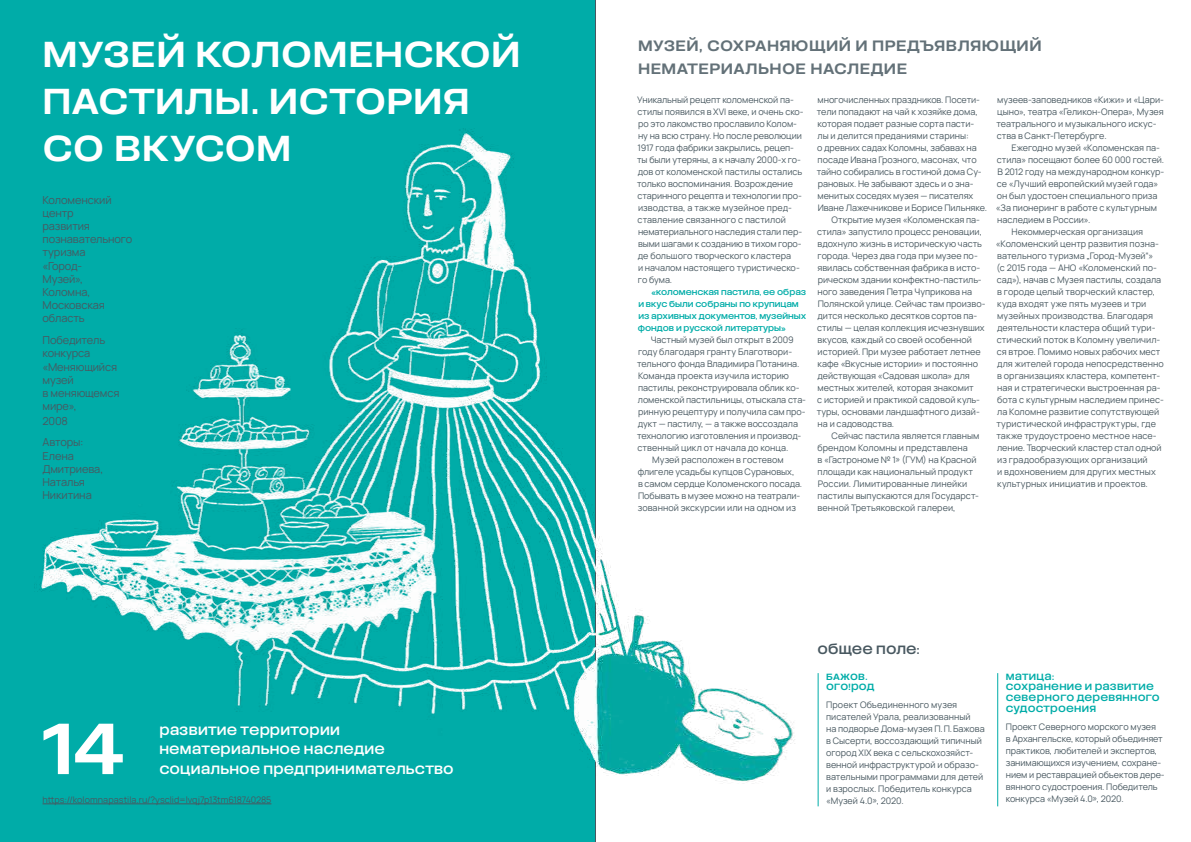
<style>
.page{position:relative;width:1191px;height:842px;background:#fff}
.page>*{position:absolute;margin:0;border:0;box-sizing:border-box;transform-origin:0 0}
.t1{font:72px "Easy Flex FP";color:#fff}
.t2{font:36px/47px "Easy Flex FP";letter-spacing:.005em;color:#fff}
.t3{font:15px/23px "Easy Flex FP";letter-spacing:.025em;color:#637178}
.t4{font:12px/19.7px "Easy Flex FP";letter-spacing:.01em;color:#fff}
.t5{font:12px "Easy Flex FP";letter-spacing:.005em;color:#485860}
.t6{font:11px/13.2px "Manrope";letter-spacing:-.01em;color:#485860}
.t7{font:9px/12px "Manrope";color:#485860}
.t8{font:9px/10.8px "Easy Flex FP";letter-spacing:.025em;color:#00aca8}
.t9{font:7px/12px "Easy Flex FP";letter-spacing:-.005em;color:#00aca8}
</style>
<div class="page">
<img style="left:3px;top:0;width:996px;height:842px">
<h2 class="t2" style="left:43px;top:28px;width:479px">МУЗЕЙ КОЛОМЕНСКОЙ<br>ПАСТИЛЫ. ИСТОРИЯ<br>СО ВКУСОМ</h2>
<p class="t6" style="left:43px;top:192px;width:91px">Коломенский центр<br>развития познавательного туризма<br>«Город-<br>Музей»,<br>Коломна,<br>Московская область</p>
<p class="t6" style="left:43px;top:333px;width:78px">Победитель конкурса «Меняющийся музей<br>в меняющемся мире»,</p>
<p class="t6" style="left:43px;top:409px;width:42px;line-height:21.7px">2008<br>Авторы:</p>
<p class="t6" style="left:43px;top:448px;width:62px">Елена<br>Дмитриева,<br>Наталья<br>Никитина</p>
<h1 class="t1" style="left:43px;top:697px;width:84px">14</h1>
<h3 class="t4" style="left:159px;top:720px;width:296px">развитие территории нематериальное наследие социальное предпринимательство</h3>
<p class="t7" style="left:43px;top:793px;width:230px">https://kolomnapastila.ru/?ysclid=lvqj7p13tm618740285</p>
<h3 class="t3" style="left:638px;top:33px;width:405px">МУЗЕЙ, СОХРАНЯЮЩИЙ И ПРЕДЪЯВЛЯЮЩИЙ<br>НЕМАТЕРИАЛЬНОЕ НАСЛЕДИЕ</h3>
<p class="t7" style="left:637px;top:94px;width:168px">Уникальный рецепт коломенской па&shy;стилы появился в XVI веке, и очень ско&shy;ро это лакомство прославило Колом&shy;ну на всю страну. Но после революции 1917 года фабрики закрылись, рецеп&shy;ты были утеряны, а к началу 2000-х го&shy;дов от коломенской пастилы остались только воспоминания. Возрождение старинного рецепта и технологии про&shy;изводства, а также музейное пред&shy;ставление связанного с пастилой нематериального наследия стали пер&shy;выми шагами к созданию в тихом горо&shy;де большого творческого кластера<br>и началом настоящего туристическо&shy;го бума.</p>
<p class="t9" style="left:638px;top:286px;width:170px;text-indent:14px">«Коломенская пастила, ее образ и вкус были собраны по крупицам из архивных документов, музейных фондов и русской литературы»</p>
<p class="t7" style="left:651px;top:334px;width:144px">Частный музей был открыт в 2009</p>
<p class="t7" style="left:638px;top:346px;width:156px">году благодаря гранту Благотвори-</p>
<p class="t7" style="left:637px;top:358px;width:164px">тельного фонда Владимира Потанина.</p>
<p class="t7" style="left:638px;top:370px;width:152px">Команда проекта изучила историю</p>
<p class="t7" style="left:638px;top:382px;width:163px">пастилы, реконструировала облик ко-</p>
<p class="t7" style="left:638px;top:394px;width:170px">ломенской пастильницы, отыскала ста-</p>
<p class="t7" style="left:638px;top:406px;width:169px">ринную рецептуру и получила сам про-</p>
<p class="t7" style="left:638px;top:418px;width:162px">дукт — пастилу, — а также воссоздала</p>
<p class="t7" style="left:637px;top:430px;width:166px">технологию изготовления и производ-</p>
<p class="t7" style="left:637px;top:442px;width:152px">ственный цикл от начала до конца.</p>
<p class="t7" style="left:652px;top:454px;width:133px">Музей расположен в гостевом</p>
<p class="t7" style="left:638px;top:466px;width:158px">флигеле усадьбы купцов Сурановых,</p>
<p class="t7" style="left:638px;top:478px;width:166px">в самом сердце Коломенского посада.</p>
<p class="t7" style="left:638px;top:490px;width:164px">Побывать в музее можно на театрали-</p>
<p class="t7" style="left:638px;top:502px;width:160px">зованной экскурсии или на одном из</p>
<p class="t7" style="left:817px;top:94px;width:164px">многочисленных праздников. Посети-</p>
<p class="t7" style="left:816px;top:106px;width:162px">тели попадают на чай к хозяйке дома,</p>
<p class="t7" style="left:817px;top:118px;width:158px">которая подает разные сорта пасти-</p>
<p class="t7" style="left:817px;top:130px;width:153px">лы и делится преданиями старины:</p>
<p class="t7" style="left:817px;top:142px;width:161px">о древних садах Коломны, забавах на</p>
<p class="t7" style="left:817px;top:154px;width:160px">посаде Ивана Грозного, масонах, что</p>
<p class="t7" style="left:816px;top:166px;width:166px">тайно собирались в гостиной дома Су-</p>
<p class="t7" style="left:818px;top:178px;width:157px">рановых. Не забывают здесь и о зна-</p>
<p class="t7" style="left:817px;top:190px;width:157px">менитых соседях музея — писателях</p>
<p class="t7" style="left:817px;top:202px;width:171px">Иване Лажечникове и Борисе Пильняке.</p>
<p class="t7" style="left:831px;top:214px;width:150px">Открытие музея «Коломенская па-</p>
<p class="t7" style="left:817px;top:225px;width:166px">стила» запустило процесс реновации,</p>
<p class="t7" style="left:817px;top:237px;width:166px">вдохнуло жизнь в историческую часть</p>
<p class="t7" style="left:817px;top:249px;width:162px">города. Через два года при музее по-</p>
<p class="t7" style="left:817px;top:261px;width:164px">явилась собственная фабрика в исто-</p>
<p class="t7" style="left:818px;top:273px;width:165px">рическом здании конфектно-пастиль-</p>
<p class="t7" style="left:817px;top:285px;width:156px">ного заведения Петра Чуприкова на</p>
<p class="t7" style="left:817px;top:297px;width:169px">Полянской улице. Сейчас там произво-</p>
<p class="t7" style="left:817px;top:309px;width:161px">дится несколько десятков сортов па-</p>
<p class="t7" style="left:817px;top:321px;width:169px">стилы — целая коллекция исчезнувших</p>
<p class="t7" style="left:817px;top:333px;width:156px">вкусов, каждый со своей особенной</p>
<p class="t7" style="left:817px;top:345px;width:165px">историей. При музее работает летнее</p>
<p class="t7" style="left:817px;top:357px;width:162px">кафе «Вкусные истории» и постоянно</p>
<p class="t7" style="left:817px;top:369px;width:154px">действующая «Садовая школа» для</p>
<p class="t7" style="left:817px;top:381px;width:157px">местных жителей, которая знакомит</p>
<p class="t7" style="left:817px;top:393px;width:164px">с историей и практикой садовой куль-</p>
<p class="t7" style="left:816px;top:405px;width:165px">туры, основами ландшафтного дизай-</p>
<p class="t7" style="left:817px;top:417px;width:78px">на и садоводства.</p>
<p class="t7" style="left:831px;top:429px;width:149px">Сейчас пастила является главным</p>
<p class="t7" style="left:817px;top:441px;width:152px">брендом Коломны и представлена</p>
<p class="t7" style="left:817px;top:453px;width:160px">в «Гастрономе № 1» (ГУМ) на Красной</p>
<p class="t7" style="left:817px;top:465px;width:157px">площади как национальный продукт</p>
<p class="t7" style="left:817px;top:477px;width:151px">России. Лимитированные линейки</p>
<p class="t7" style="left:817px;top:489px;width:163px">пастилы выпускаются для Государст-</p>
<p class="t7" style="left:817px;top:501px;width:139px">венной Третьяковской галереи,</p>
<p class="t7" style="left:996px;top:93px;width:169px">музеев-заповедников «Кижи» и «Цари&shy;цыно», театра «Геликон-Опера», Музея театрального и музыкального искус&shy;ства в Санкт-Петербурге.</p>
<p class="t7" style="left:1011px;top:141px;width:150px">Ежегодно музей «Коломенская па-</p>
<p class="t7" style="left:996px;top:153px;width:169px">стила» посещают более 60 000 гостей.</p>
<p class="t7" style="left:997px;top:165px;width:168px">В 2012 году на международном конкур-</p>
<p class="t7" style="left:996px;top:177px;width:163px">се «Лучший европейский музей года»</p>
<p class="t7" style="left:996px;top:189px;width:162px">он был удостоен специального приза</p>
<p class="t7" style="left:996px;top:201px;width:163px">«За пионеринг в работе с культурным</p>
<p class="t7" style="left:997px;top:213px;width:95px">наследием в России».</p>
<p class="t7" style="left:1011px;top:225px;width:133px">Некоммерческая организация</p>
<p class="t7" style="left:996px;top:237px;width:164px">«Коломенский центр развития позна-</p>
<p class="t7" style="left:997px;top:249px;width:158px">вательного туризма „Город-Музей“»</p>
<p class="t7" style="left:996px;top:261px;width:162px">(с 2015 года — АНО «Коломенский по-</p>
<p class="t7" style="left:996px;top:273px;width:166px">сад»), начав с Музея пастилы, создала</p>
<p class="t7" style="left:997px;top:285px;width:159px">в городе целый творческий кластер,</p>
<p class="t7" style="left:997px;top:297px;width:150px">куда входят уже пять музеев и три</p>
<p class="t7" style="left:997px;top:309px;width:157px">музейных производства. Благодаря</p>
<p class="t7" style="left:997px;top:321px;width:160px">деятельности кластера общий тури-</p>
<p class="t7" style="left:996px;top:333px;width:165px">стический поток в Коломну увеличил-</p>
<p class="t7" style="left:996px;top:345px;width:165px">ся втрое. Помимо новых рабочих мест</p>
<p class="t7" style="left:997px;top:357px;width:168px">для жителей города непосредственно</p>
<p class="t7" style="left:997px;top:369px;width:164px">в организациях кластера, компетент-</p>
<p class="t7" style="left:997px;top:381px;width:165px">ная и стратегически выстроенная ра-</p>
<p class="t7" style="left:997px;top:393px;width:168px">бота с культурным наследием принес-</p>
<p class="t7" style="left:997px;top:405px;width:164px">ла Коломне развитие сопутствующей</p>
<p class="t7" style="left:996px;top:417px;width:161px">туристической инфраструктуры, где</p>
<p class="t7" style="left:996px;top:429px;width:162px">также трудоустроено местное насе-</p>
<p class="t7" style="left:997px;top:441px;width:166px">ление. Творческий кластер стал одной</p>
<p class="t7" style="left:997px;top:453px;width:152px">из градообразующих организаций</p>
<p class="t7" style="left:997px;top:465px;width:160px">и вдохновением для других местных</p>
<p class="t7" style="left:997px;top:477px;width:152px">культурных инициатив и проектов.</p>
<h3 class="t5" style="left:817px;top:641px;width:103px">Общее поле:</h3>
<p class="t8" style="left:826px;top:670px;width:50px">БАЖОВ.<br>ОГО!род</p>
<p class="t7" style="left:826px;top:698px;width:160px">Проект Объединенного музея писателей Урала, реализованный<br>на подворье Дома-музея П.П.Бажова в Сысерти, воссоздающий типичный огород XIX века с сельскохозяйст&shy;венной инфраструктурой и образо&shy;вательными программами для детей и взрослых. Победитель конкурса «Музей 4.0», 2020.</p>
<p class="t8" style="left:1005px;top:670px;width:155px">Матица:<br>сохранение и развитие северного деревянного судостроения</p>
<p class="t7" style="left:1005px;top:720px;width:160px">Проект Северного морского музея<br>в Архангельске, который объединяет практиков, любителей и экспертов, занимающихся изучением, сохране&shy;нием и реставрацией объектов дере&shy;вянного судостроения. Победитель конкурса «Музей 4.0», 2020.</p>
</div>
